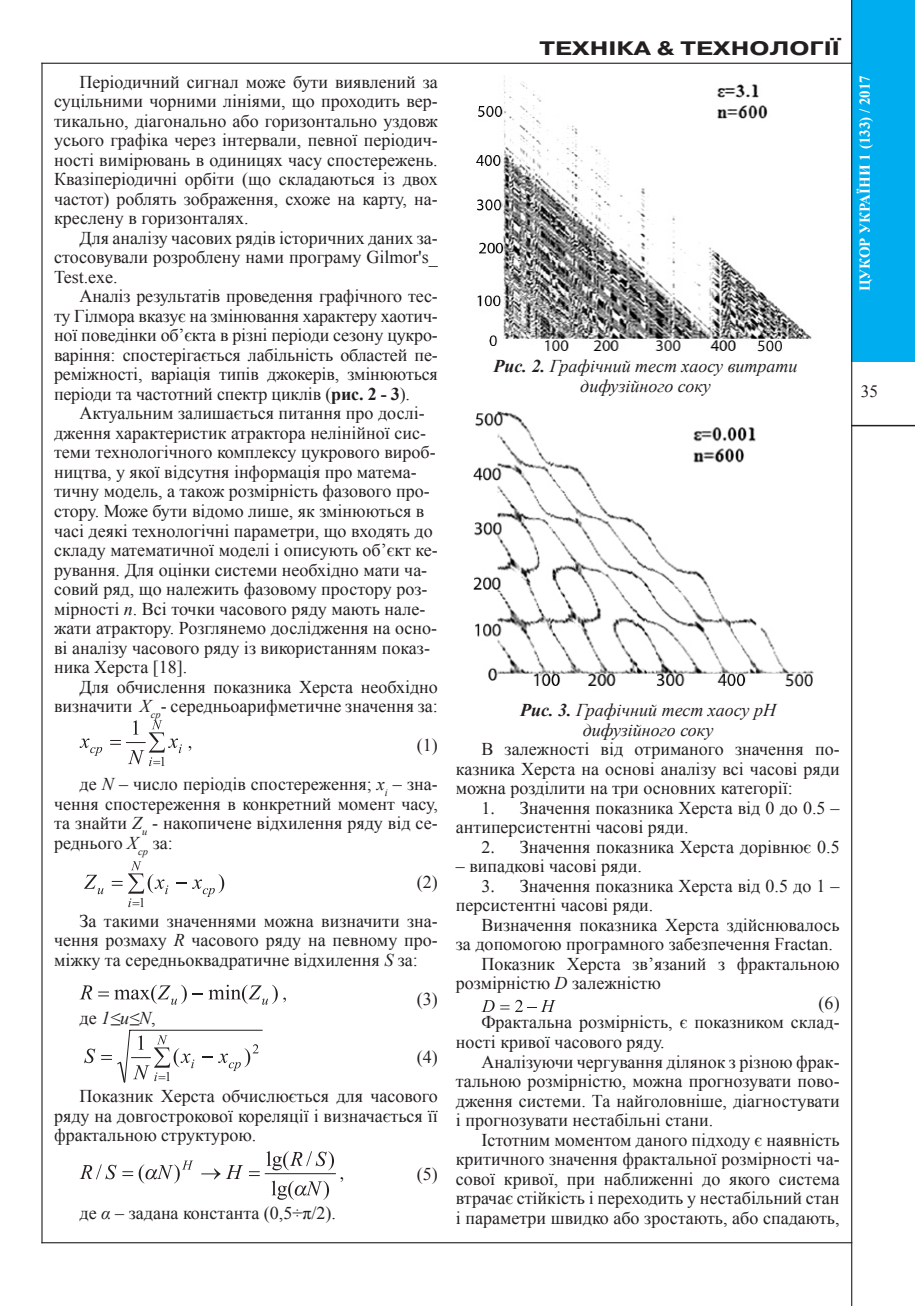
<style>
.page{position:relative;width:915px;height:1306px;background:#fff}
.page>*{position:absolute;margin:0;border:0;box-sizing:border-box;transform-origin:0 0}
.колонтитул{font:700 19.5px "Pragmatica C";color:#231f20;scale:1.3 1}
.Style2{font:18px/19.5px "Times New Roman";color:#231f20;text-align:justify}
.t1{font:italic 18px "Times New Roman";color:#231f20}
.t2{font:17.25px "Times New Roman";color:#231f20}
.t3{font:700 15px "Times New Roman";color:#fff}
.s1{font-weight:700}
.s2{font-style:italic}
.s3{font-style:normal}
</style>
<div class="page">
<div style="left:850px;top:0;width:64px;height:362px;background:#00aeef"></div>
<hr style="left:850px;top:425px;width:64px;height:1px;background:#231f20">
<hr style="left:41px;top:63px;width:2px;height:1180px;background:#231f20">
<hr style="left:850px;top:0;width:2px;height:1305px;background:#231f20">
<hr style="left:41px;top:63px;width:811px;height:1px;background:#231f20">
<hr style="left:41px;top:1242px;width:811px;height:1px;background:#231f20">
<svg style="left:80px;top:738px;width:22px;height:18px"></svg>
<svg style="left:110px;top:720px;width:72px;height:46px"></svg>
<svg style="left:112px;top:881px;width:10px;height:4px"></svg>
<svg style="left:84px;top:874px;width:19px;height:20px"></svg>
<svg style="left:176px;top:874px;width:48px;height:23px"></svg>
<svg style="left:128px;top:861px;width:40px;height:46px"></svg>
<svg style="left:80px;top:985px;width:12px;height:14px"></svg>
<svg style="left:98px;top:984px;width:188px;height:20px"></svg>
<svg style="left:84px;top:1048px;width:11px;height:15px"></svg>
<svg style="left:101px;top:1029px;width:162px;height:54px"></svg>
<hr style="left:265px;top:1173px;width:70px;height:1px;background:#231f20">
<svg style="left:266px;top:1151px;width:68px;height:19px"></svg>
<svg style="left:227px;top:1165px;width:16px;height:13px"></svg>
<svg style="left:80px;top:1164px;width:36px;height:15px"></svg>
<svg style="left:271px;top:1180px;width:58px;height:19px"></svg>
<svg style="left:139px;top:1160px;width:54px;height:23px"></svg>
<svg style="left:249px;top:1171px;width:11px;height:2px"></svg>
<svg style="left:201px;top:1168px;width:19px;height:11px"></svg>
<svg style="left:122px;top:1171px;width:11px;height:2px"></svg>
<svg style="left:481px;top:1000px;width:13px;height:12px"></svg>
<svg style="left:500px;top:1005px;width:9px;height:4px"></svg>
<svg style="left:515px;top:999px;width:40px;height:13px"></svg>
<img style="left:476px;top:76px;width:336px;height:276px">
<img style="left:473px;top:411px;width:341px;height:276px">
<p class="Style2" style="left:54px;top:72px;width:385px;text-indent:26px">Періодичний сигнал може бути виявлений за суцільними чорними лініями, що проходить вер&shy;тикально, діагонально або горизонтально уздовж усього графіка через інтервали, певної періодич&shy;ності вимірювань в одиницях часу спостережень.<br>Квазіперіодичні орбіти (що складаються із двох частот) роблять зображення, схоже на карту, на&shy;креслену в горизонталях.</p>
<p class="Style2" style="left:54px;top:228px;width:385px;text-indent:26px">Для аналізу часових рядів історичних даних за&shy;стосовували розроблену нами програму Gilmor's_ Test.exe.</p>
<p class="Style2" style="left:54px;top:286px;width:385px;text-indent:26px">Аналіз результатів проведення графічного тес&shy;ту Гілмора вказує на змінювання характеру хаотич&shy;ної поведінки об’єкта в різні періоди сезону цукро&shy;варіння: спостерігається лабільність областей пе&shy;реміжності, варіація типів джокерів, змінюються періоди та частотний спектр циклів (<span class="s1">рис. 2 - 3</span>).</p>
<p class="Style2" style="left:54px;top:403px;width:385px;text-align:left;text-indent:26px">Актуальним залишається питання про дослі&shy;дження характеристик атрактора нелінійної сис&shy;теми технологічного комплексу цукрового вироб&shy;ництва, у якої відсутня інформація про матема&shy;тичну модель, а також розмірність фазового про&shy;стору. Може бути відомо лише, як змінюються в часі деякі технологічні параметри, що входять до складу математичної моделі і описують об’єкт ке&shy;рування. Для оцінки системи необхідно мати ча&shy;совий ряд, що належить фазовому простору роз&shy;мірності <span class="s2">n</span>. Всі точки часового ряду мають нале&shy;жати атрактору. Розглянемо дослідження на осно&shy;ві аналізу часового ряду із використанням показ&shy;ника Херста [18].</p>
<p class="Style2" style="left:54px;top:676px;width:385px;text-align:right">Для обчислення показника Херста необхідно визначити <span class="s2">Х</span><sub>ср</sub>- середньоарифметичне значення за:</p>
<p class="Style2" style="left:416px;top:735px;width:22px">(1)</p>
<p class="Style2" style="left:54px;top:774px;width:385px;text-indent:26px">де <span class="s2">N</span> – число періодів спостереження; <span class="s2">х</span><sub>і</sub> – зна&shy;чення спостереження в конкретний момент часу, та знайти <span class="s2">Z</span><sub>u</sub> - накопичене відхилення ряду від се&shy;реднього <span class="s2">Х</span><sub>ср</sub> за:</p>
<p class="Style2" style="left:416px;top:871px;width:22px">(2)</p>
<p class="Style2" style="left:54px;top:910px;width:385px;text-indent:26px">За такими значеннями можна визначити зна&shy;чення розмаху <span class="s2">R</span> часового ряду на певному про&shy;міжку та середньоквадратичне відхилення <span class="s2">S</span> за:</p>
<p class="Style2" style="left:416px;top:988px;width:22px">(3)</p>
<p class="t1" style="left:80px;top:1005px;width:77px"><span class="s3">де</span> 1≤u≤N<span class="s3">,</span></p>
<p class="Style2" style="left:416px;top:1047px;width:22px">(4)</p>
<p class="Style2" style="left:54px;top:1086px;width:385px;text-indent:26px">Показник Херста обчислюється для часового ряду на довгострокової кореляції і визначається її фрактальною структурою.</p>
<p class="Style2" style="left:416px;top:1164px;width:22px">(5)</p>
<p class="Style2" style="left:80px;top:1203px;width:258px">де <span class="s2">α</span> – задана константа (0,5÷π/2).</p>
<p class="колонтитул" style="left:539px;top:38px;width:232px">ТЕХНІКА &amp; ТЕХНОЛОГІЇ</p>
<p class="t3" style="left:854px;top:291px;width:218px;rotate:-90deg">ЦУКОР УКРАЇНИ 1 (133) / 2017</p>
<p class="t1" style="left:493px;top:354px;width:305px"><span class="s1">Рис. 2.</span> Графічний тест хаосу витрати</p>
<p class="t1" style="left:580px;top:373px;width:132px">дифузійного соку</p>
<p class="t2" style="left:860px;top:380px;width:19px">35</p>
<p class="t1" style="left:520px;top:697px;width:257px"><span class="s1">Рис. 3.</span> Графічний тест хаосу рН</p>
<p class="t1" style="left:582px;top:717px;width:132px">дифузійного соку</p>
<p class="Style2" style="left:455px;top:739px;width:385px;text-indent:26px">В залежності від отриманого значення по&shy;казника Херста на основі аналізу всі часові ряди можна розділити на три основних категорії:</p>
<p class="Style2" style="left:455px;top:797px;width:385px;text-indent:64px">Значення показника Херста від 0 до 0.5 – антиперсистентні часові ряди.</p>
<p class="Style2" style="left:519px;top:836px;width:321px">Значення показника Херста дорівнює 0.5</p>
<p class="Style2" style="left:455px;top:856px;width:187px">– випадкові часові ряди.</p>
<p class="Style2" style="left:455px;top:875px;width:385px;text-indent:26px">✓ Значення показника Херста від 0.5 до 1 – персистентні часові ряди.</p>
<p class="Style2" style="left:455px;top:914px;width:385px;text-indent:26px">Визначення показника Херста здійснювалось за допомогою програмного забезпечення Fractan.</p>
<p class="Style2" style="left:455px;top:953px;width:385px;text-indent:26px">Показник Херста зв’язаний з фрактальною розмірністю <span class="s2">D</span> залежністю</p>
<p class="Style2" style="left:818px;top:992px;width:22px">(6)</p>
<p class="Style2" style="left:455px;top:1012px;width:385px;text-indent:26px">Фрактальна розмірність, є показником склад&shy;ності кривої часового ряду.</p>
<p class="Style2" style="left:455px;top:1051px;width:385px;text-indent:26px">Аналізуючи чергування ділянок з різною фрак&shy;тальною розмірністю, можна прогнозувати пово&shy;дження системи. Та найголовніше, діагностувати і прогнозувати нестабільні стани.</p>
<p class="Style2" style="left:455px;top:1129px;width:385px;text-indent:26px">Істотним моментом даного підходу є наявність критичного значення фрактальної розмірності ча&shy;сової кривої, при наближенні до якого система втрачає стійкість і переходить у нестабільний стан і параметри швидко або зростають, або спадають,</p>
</div>
